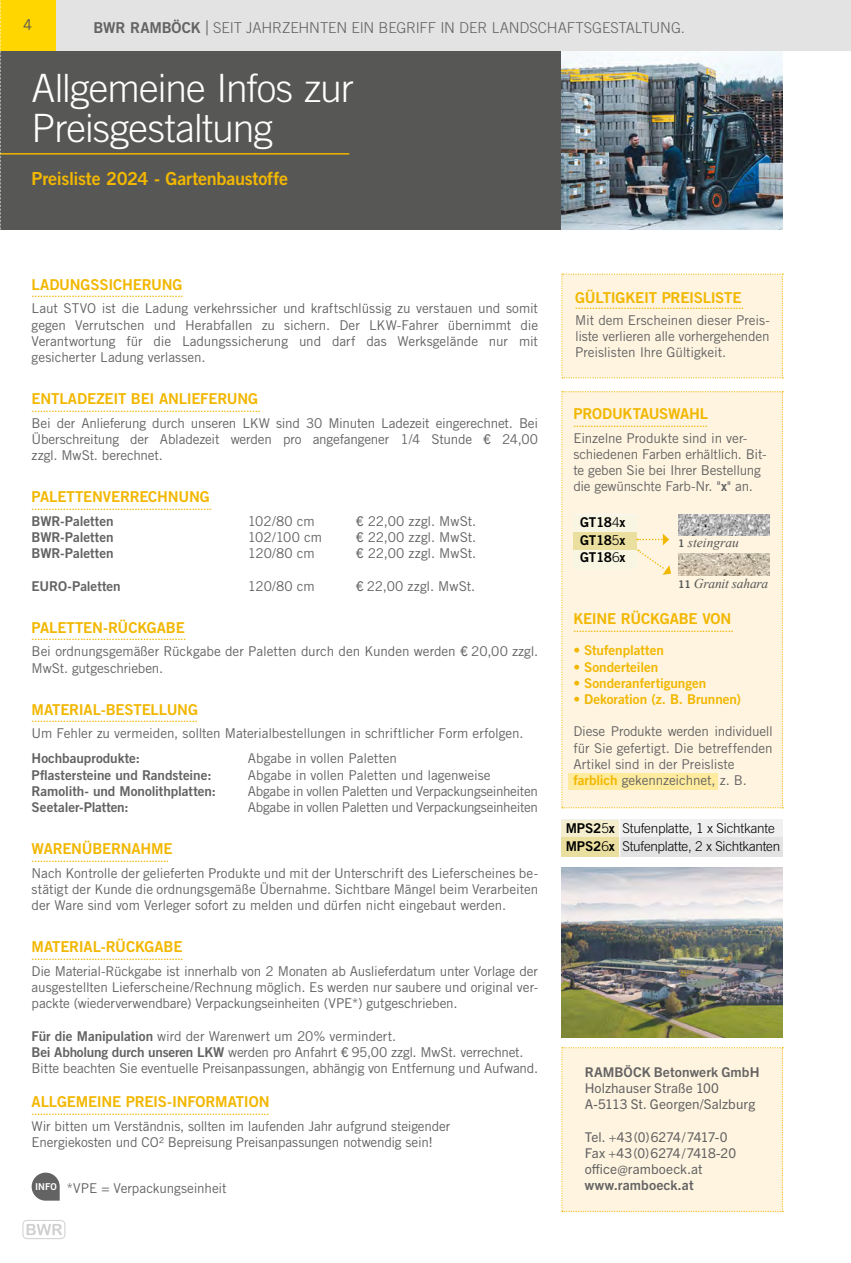
<style>
.page{position:relative;width:851px;height:1263px;background:#fff}
.page>*{position:absolute;margin:0;border:0;box-sizing:border-box;transform-origin:0 0}
.t1{font:300 39px/40.5px "Trade Gothic LT Pro";letter-spacing:-.02em;color:#fff}
.t2{font:18px "Trade Gothic LT Pro Bd 2";letter-spacing:-.015em;color:#f2b700}
.t3{font:15px "Trade Gothic LT Pro Bd 2";letter-spacing:-.015em;color:#f2b700}
.t4{font:300 15px "Trade Gothic LT Pro";letter-spacing:-.01em;color:#646363}
.t5{font:15px "Trade Gothic LT Pro";color:#575756}
.t6{font:13.5px/16.2px "Trade Gothic LT Pro";letter-spacing:-.015em;color:#646363}
.t7{font:13.5px "Trade Gothic LT Pro Bd 2";letter-spacing:-.005em;color:#646363}
.t8{font:13.5px/16.2px "Trade Gothic Next LT Pro";letter-spacing:.005em;color:#646363}
.t9{font:13.5px "Trade Gothic LT Pro Bd 2";letter-spacing:-.005em;color:#f2b700}
.t10{font:13.5px "Trade Gothic LT Pro";letter-spacing:.005em;color:#646363}
.t11{font:300 13.5px/18px "Trade Gothic LT Pro";letter-spacing:-.015em;color:#000}
.t12{font:700 13.5px "Trade Gothic Next LT Pro";letter-spacing:.01em;color:#646363}
.t13{font:13.5px/17.2px "Trade Gothic LT Pro Bd 2";letter-spacing:-.015em;color:#000;text-align:justify}
.t14{font:italic 13.5px "Times New Roman";letter-spacing:-.015em;color:#575756}
.t15{font:9.45px "Trade Gothic LT Pro Bd 2";color:#fff}
.t16{font:9px "Trade Gothic LT Pro Bd 2";color:#f2b700}
.s1{font-family:"Trade Gothic LT Pro Bd 2";font-weight:400}
.s2{font-family:"Helvetica Neue";font-weight:400}
.s3{font-family:"Trade Gothic Next LT Pro"}
.s4{font-family:"Trade Gothic LT Pro Bd 2"}
.s5{font-family:"Trade Gothic LT Pro";font-weight:300}
.s6{font-family:"Trade Gothic LT Pro Bd 2";font-style:normal;font-size:10.5px}
.s7{font-family:"Trade Gothic LT Pro Bd 2";color:#f2b700}
</style>
<div class="page">
<div style="left:0;top:0;width:850px;height:51px;background:#e3e3e3"></div>
<div style="left:0;top:0;width:55px;height:51px;background:#ffd600"></div>
<hr style="left:850px;top:0;width:1px;height:51px;background:#e3e3e3">
<svg style="left:22px;top:1220px;width:43px;height:19px"></svg>
<div style="left:0;top:51px;width:561px;height:179px;background:#575756"></div>
<img style="left:561px;top:51px;width:221px;height:179px">
<hr style="left:0;top:153px;width:349px;height:2px;background:#f2b700">
<svg style="left:561px;top:391px;width:222px;height:417px;background:#fcf1da"></svg>
<img style="left:678px;top:514px;width:91px;height:21px">
<img style="left:561px;top:867px;width:221px;height:170px">
<div style="left:561px;top:274px;width:222px;height:104px;background:#fef4e0"></div>
<div style="left:561px;top:819px;width:221px;height:38px;background:#e3e3e3"></div>
<div style="left:561px;top:820px;width:58px;height:37px;background:#ebdf9f"></div>
<svg style="left:561px;top:819px;width:222px;height:17px;fill:#f0f0f0"></svg>
<hr style="left:619px;top:815px;width:1px;height:46px;background:#fff">
<div style="left:561px;top:1047px;width:222px;height:165px;background:#fef4e0"></div>
<svg style="left:32px;top:1172px;width:28px;height:29px"></svg>
<svg style="left:0;top:0;width:1px;height:230px"></svg>
<p class="t5" style="left:23px;top:16px;width:11px">4</p>
<p class="t4" style="left:94px;top:19px;width:593px"><span class="s1">BWR RAMBÖCK</span> <span class="s2">|</span> SEIT JAHRZEHNTEN EIN BEGRIFF IN DER LANDSCHAFTSGESTALTUNG.</p>
<h1 class="t1" style="left:32px;top:67px;width:324px">Allgemeine Infos zur<br>Preisgestaltung</h1>
<h2 class="t2" style="left:32px;top:168px;width:258px">Preisliste 2024 - Gartenbaustoffe</h2>
<p class="t3" style="left:32px;top:275px;width:152px">LADUNGSSICHERUNG</p>
<p class="t16" style="left:32px;top:288px;width:153px">.....................................................</p>
<p class="t6" style="left:32px;top:300px;width:508px;text-align:justify">Laut STVO ist die Ladung verkehrssicher und kraftschlüssig zu verstauen und somit gegen Verrutschen und Herabfallen zu sichern. Der LKW-Fahrer übernimmt die Verantwortung für die Ladungssicherung und darf das Werksgelände nur mit gesicherter Ladung verlassen.</p>
<p class="t3" style="left:32px;top:389px;width:228px">ENTLADEZEIT BEI ANLIEFERUNG</p>
<p class="t16" style="left:32px;top:403px;width:230px">................................................................................</p>
<p class="t6" style="left:32px;top:415px;width:508px;text-align:justify">Bei der Anlieferung durch unseren LKW sind 30 Minuten Ladezeit eingerechnet. Bei Überschreitung der Abladezeit werden pro angefangener 1/4 Stunde <span class="s3">€</span> 24,00 zzgl. MwSt. berechnet.</p>
<p class="t3" style="left:32px;top:487px;width:180px">PALETTENVERRECHNUNG</p>
<p class="t16" style="left:32px;top:501px;width:182px">...............................................................</p>
<p class="t7" style="left:32px;top:513px;width:83px">BWR-Paletten</p>
<p class="t6" style="left:248px;top:513px;width:68px">102/80 cm</p>
<p class="t10" style="left:356px;top:513px;width:122px"><span class="s3">€</span> 22,00 zzgl. MwSt.</p>
<p class="t7" style="left:32px;top:529px;width:83px">BWR-Paletten</p>
<p class="t6" style="left:248px;top:529px;width:76px">102/100 cm</p>
<p class="t10" style="left:356px;top:529px;width:122px"><span class="s3">€</span> 22,00 zzgl. MwSt.</p>
<p class="t7" style="left:32px;top:545px;width:83px">BWR-Paletten</p>
<p class="t6" style="left:248px;top:545px;width:68px">120/80 cm</p>
<p class="t10" style="left:356px;top:545px;width:122px"><span class="s3">€</span> 22,00 zzgl. MwSt.</p>
<p class="t7" style="left:32px;top:577px;width:91px">EURO-Paletten</p>
<p class="t6" style="left:248px;top:577px;width:68px">120/80 cm</p>
<p class="t10" style="left:356px;top:578px;width:121px"><span class="s3">€</span> 22,00 zzgl. MwSt.</p>
<p class="t3" style="left:32px;top:618px;width:155px">PALETTEN-RÜCKGABE</p>
<p class="t16" style="left:32px;top:631px;width:156px">......................................................</p>
<p class="t6" style="left:32px;top:643px;width:508px">Bei ordnungsgemäßer Rückgabe der Paletten durch den Kunden werden <span class="s3">€</span> 20,00 zzgl.<br>MwSt. gutgeschrieben.</p>
<p class="t3" style="left:32px;top:700px;width:168px">MATERIAL-BESTELLUNG</p>
<p class="t16" style="left:32px;top:713px;width:167px">..........................................................</p>
<p class="t6" style="left:32px;top:725px;width:493px">Um Fehler zu vermeiden, sollten Materialbestellungen in schriftlicher Form erfolgen.</p>
<p class="t7" style="left:32px;top:750px;width:110px">Hochbauprodukte:</p>
<p class="t6" style="left:248px;top:750px;width:151px">Abgabe in vollen Paletten</p>
<p class="t7" style="left:32px;top:766px;width:181px">Pflastersteine und Randsteine:</p>
<p class="t6" style="left:248px;top:766px;width:244px">Abgabe in vollen Paletten und lagenweise</p>
<p class="t7" style="left:32px;top:783px;width:186px">Ramolith- und Monolithplatten:</p>
<p class="t6" style="left:248px;top:783px;width:292px">Abgabe in vollen Paletten und Verpackungseinheiten</p>
<p class="t7" style="left:32px;top:799px;width:98px">Seetaler-Platten:</p>
<p class="t6" style="left:248px;top:799px;width:292px">Abgabe in vollen Paletten und Verpackungseinheiten</p>
<p class="t3" style="left:32px;top:839px;width:142px">WARENÜBERNAHME</p>
<p class="t16" style="left:32px;top:853px;width:139px">................................................</p>
<p class="t6" style="left:32px;top:865px;width:508px;text-align:justify">Nach Kontrolle der gelieferten Produkte und mit der Unterschrift des Lieferscheines be&shy;stätigt der Kunde die ordnungsgemäße Übernahme. Sichtbare Mängel beim Verarbeiten der Ware sind vom Verleger sofort zu melden und dürfen nicht eingebaut werden.</p>
<p class="t3" style="left:32px;top:937px;width:152px">MATERIAL-RÜCKGABE</p>
<p class="t16" style="left:32px;top:951px;width:153px">.....................................................</p>
<p class="t6" style="left:32px;top:963px;width:508px;text-align:justify">Die Material-Rückgabe ist innerhalb von 2 Monaten ab Auslieferdatum unter Vorlage der ausgestellten Lieferscheine/Rechnung möglich. Es werden nur saubere und original ver&shy;packte (wiederverwendbare) Verpackungseinheiten (VPE*) gutgeschrieben.</p>
<p class="t6" style="left:32px;top:1027px;width:508px"><span class="s4">Für die Manipulation</span> wird der Warenwert um 20% vermindert.<br><span class="s4">Bei Abholung durch unseren LKW</span> werden pro Anfahrt <span class="s3">€</span> 95,00 zzgl. MwSt. verrechnet.<br>Bitte beachten Sie eventuelle Preisanpassungen, abhängig von Entfernung und Aufwand.</p>
<p class="t3" style="left:32px;top:1092px;width:239px">ALLGEMEINE PREIS-INFORMATION</p>
<p class="t16" style="left:32px;top:1106px;width:239px">...................................................................................</p>
<p class="t6" style="left:32px;top:1118px;width:420px">Wir bitten um Verständnis, sollten im laufenden Jahr aufgrund steigender<br>Energiekosten und CO² Bepreisung Preisanpassungen notwendig sein!</p>
<p class="t6" style="left:66px;top:1180px;width:162px">*VPE = Verpackungseinheit</p>
<p class="t15" style="left:35px;top:1180px;width:23px">INFO</p>
<p class="t3" style="left:575px;top:288px;width:168px">GÜLTIGKEIT PREISLISTE</p>
<p class="t16" style="left:575px;top:300px;width:170px">...........................................................</p>
<p class="t6" style="left:575px;top:312px;width:196px;text-align:justify">Mit dem Erscheinen dieser Preis&shy;liste verlieren alle vorhergehenden Preislisten Ihre Gültigkeit.</p>
<p class="t3" style="left:573px;top:404px;width:136px">PRODUKTAUSWAHL</p>
<p class="t16" style="left:573px;top:418px;width:136px">...............................................</p>
<p class="t6" style="left:573px;top:430px;width:195px">Einzelne Produkte sind in ver&shy;schiedenen Farben erhältlich. Bit&shy;te geben Sie bei Ihrer Bestellung die gewünschte Farb-Nr. "<span class="s4">x</span>" an.</p>
<p class="t13" style="left:580px;top:514px;width:47px">GT18<span class="s5">4</span>x GT18<span class="s5">5</span>x GT18<span class="s5">6</span>x</p>
<p class="t14" style="left:678px;top:533px;width:62px"><span class="s6">1</span> steingrau</p>
<p class="t14" style="left:678px;top:574px;width:92px"><span class="s6">11</span> Granit sahara</p>
<p class="t3" style="left:573px;top:610px;width:159px">KEINE RÜCKGABE VON</p>
<p class="t16" style="left:573px;top:623px;width:162px">........................................................</p>
<p class="t9" style="left:573px;top:642px;width:92px">• Stufenplatten</p>
<p class="t9" style="left:573px;top:658px;width:86px">• Sonderteilen</p>
<p class="t9" style="left:573px;top:675px;width:134px">• Sonderanfertigungen</p>
<p class="t9" style="left:573px;top:691px;width:169px">• Dekoration (z. B. Brunnen)</p>
<p class="t6" style="left:573px;top:723px;width:201px">Diese Produkte werden individuell für Sie gefertigt. Die betreffenden Artikel sind in der Preisliste <span class="s7">farblich</span> gekennzeichnet, z. B.</p>
<p class="t13" style="left:565px;top:819px;width:51px;line-height:18px">MPS2<span class="s5">5</span>x<br>MPS2<span class="s5">6</span>x</p>
<p class="t11" style="left:622px;top:819px;width:159px">Stufenplatte, 1 x Sichtkante<br>Stufenplatte, 2 x Sichtkanten</p>
<p class="t12" style="left:584px;top:1062px;width:176px">RAMBÖCK Betonwerk GmbH</p>
<p class="t8" style="left:584px;top:1079px;width:172px">Holzhauser Straße 100<br>A-5113 St. Georgen/Salzburg</p>
<p class="t8" style="left:584px;top:1128px;width:153px">Tel. +43 (0) 6274 / 7417-0<br>Fax +43 (0) 6274 / 7418-20 office@ramboeck.at</p>
<p class="t12" style="left:584px;top:1176px;width:110px">www.ramboeck.at</p>
</div>
